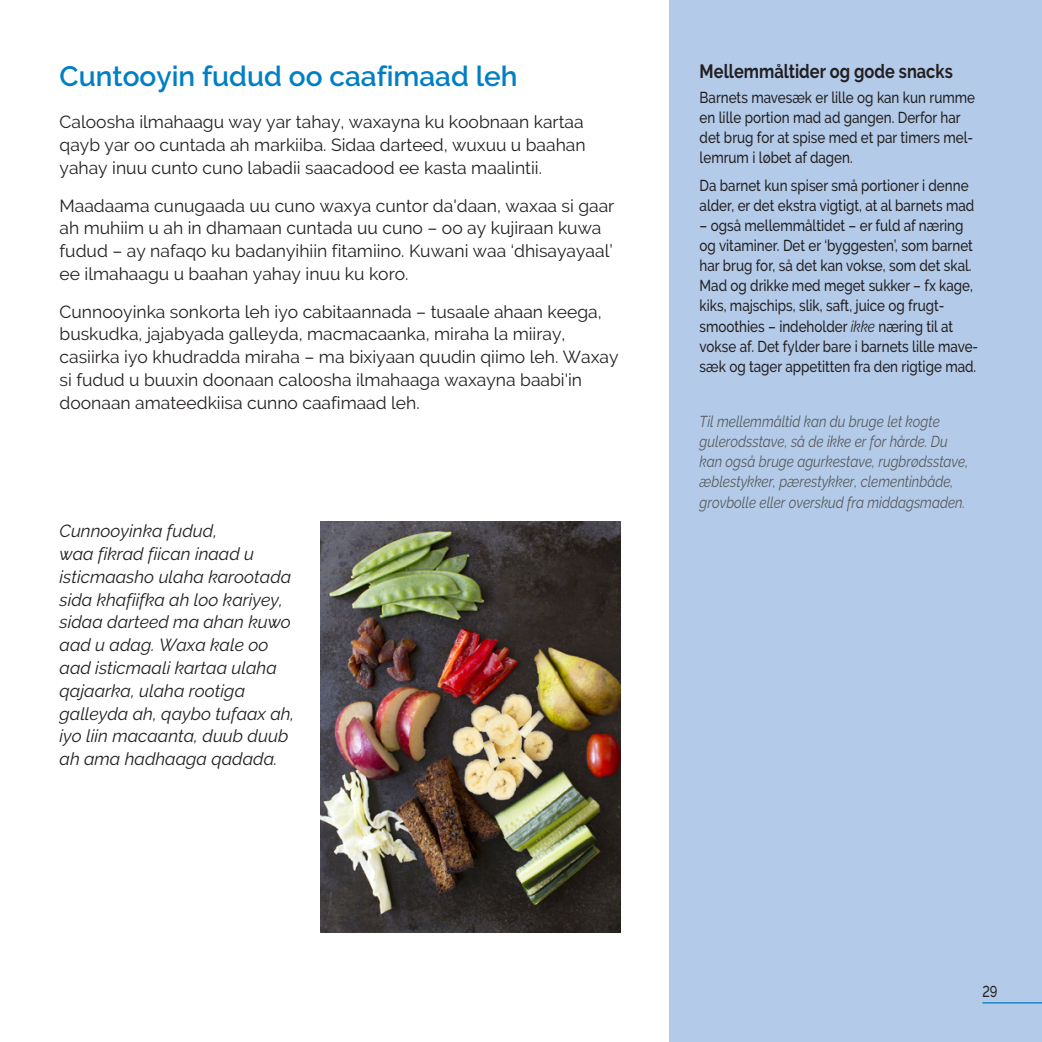
<style>
.page{position:relative;width:1042px;height:1042px;background:#fff}
.page>*{position:absolute;margin:0;border:0;box-sizing:border-box;transform-origin:0 0}
.L2{font:600 28px "Raleway";color:#007fc5}
.t1{font:700 19.25px "Raleway";color:#231f20;scale:.85 1}
.Body{font:17.5px/22.8px "Raleway";color:#231f20}
.C-text{font:italic 17.5px/22.8px "Raleway";color:#231f20}
.t2{font:500 15.75px/20.1px "Raleway";color:#231f20;scale:.85 1}
.t3{font:italic 15.75px/20.1px "Raleway";color:#57585a;scale:.85 1}
.t4{font:500 15.75px "Raleway";color:#231f20;scale:.8 1}
.s1{font-weight:400;font-style:italic}
</style>
<div class="page">
<div style="left:670px;top:0;width:372px;height:1042px;background:#b3cbe9"></div>
<hr style="left:982px;top:1002px;width:60px;height:1px;background:#007fc5">
<img style="left:320px;top:521px;width:300px;height:412px">
<h2 class="L2" style="left:60px;top:60px;width:459px">Cuntooyin fudud oo caafimaad leh</h2>
<p class="Body" style="left:60px;top:111px;width:527px;text-align:justify">Caloosha ilmahaagu way yar tahay, waxayna ku koobnaan kartaa qayb yar oo cuntada ah markiiba. Sidaa darteed, wuxuu u baahan yahay inuu cunto cuno labadii saacadood ee kasta maalintii.</p>
<p class="Body" style="left:60px;top:194px;width:556px">Maadaama cunugaada uu cuno waxya cuntor da'daan, waxaa si gaar ah muhiim u ah in dhamaan cuntada uu cuno – oo ay kujiraan kuwa fudud – ay nafaqo ku badanyihiin fitamiino. Kuwani waa ‘dhisayayaal’ ee ilmahaagu u baahan yahay inuu ku koro.</p>
<p class="Body" style="left:60px;top:300px;width:560px">Cunnooyinka sonkorta leh iyo cabitaannada – tusaale ahaan keega, buskudka, jajabyada galleyda, macmacaanka, miraha la miiray, casiirka iyo khudradda miraha – ma bixiyaan quudin qiimo leh. Waxay si fudud u buuxin doonaan caloosha ilmahaaga waxayna baabi'in doonaan amateedkiisa cunno caafimaad leh.</p>
<p class="C-text" style="left:60px;top:520px;width:236px">Cunnooyinka fudud,<br>waa fikrad fiican inaad u isticmaasho ulaha karootada sida khafiifka ah loo kariyey, sidaa darteed ma ahan kuwo aad u adag. Waxa kale oo aad isticmaali kartaa ulaha qajaarka, ulaha rootiga galleyda ah, qaybo tufaax ah, iyo liin macaanta, duub duub ah ama hadhaaga qadada.</p>
<p class="t1" style="left:699px;top:60px;width:299px">Mellemmåltider og gode snacks</p>
<p class="t2" style="left:699px;top:87px;width:325px">Barnets mavesæk er lille og kan kun rumme en lille portion mad ad gangen. Derfor har det brug for at spise med et par timers mel&shy;lemrum i løbet af dagen.</p>
<p class="t2" style="left:699px;top:175px;width:325px">Da barnet kun spiser små portioner i denne alder, er det ekstra vigtigt, at al barnets mad</p>
<p class="t2" style="left:699px;top:215px;width:329px">– også mellemmåltidet – er fuld af næring og vitaminer. Det er ‘byggesten’, som barnet har brug for, så det kan vokse, som det skal.<br>Mad og drikke med meget sukker – fx kage, kiks, majschips, slik, saft, juice og frugt&shy;smoothies – indeholder <span class="s1">ikke</span> næring til at vokse af. Det fylder bare i barnets lille mave&shy;sæk og tager appetitten fra den rigtige mad.</p>
<p class="t3" style="left:699px;top:411px;width:318px">Til mellemmåltid kan du bruge let kogte gulerodsstave, så de ikke er for hårde. Du kan også bruge agurkestave, rugbrødsstave, æblestykker, pærestykker, clementinbåde, grovbolle eller overskud fra middagsmaden.</p>
<p class="t4" style="left:982px;top:982px;width:20px">29</p>
</div>
